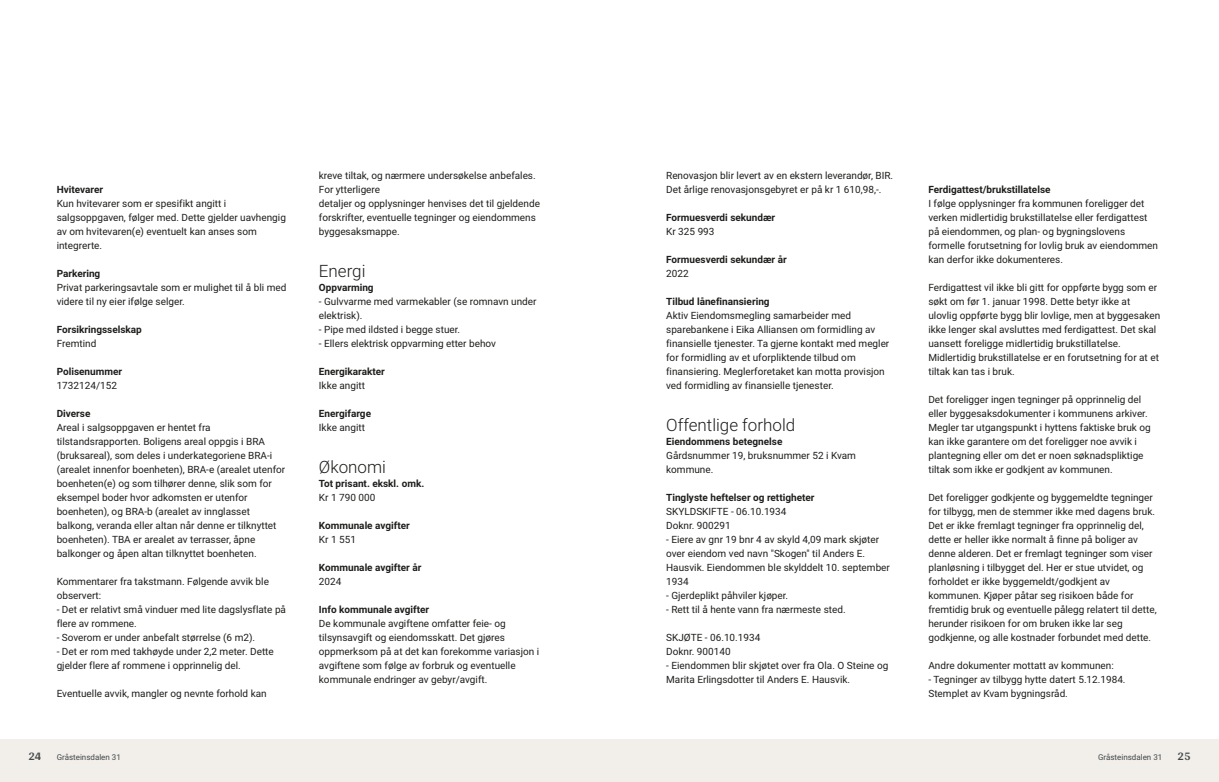
<style>
.page{position:relative;width:1219px;height:782px;background:#fff}
.page>*{position:absolute;margin:0;border:0;box-sizing:border-box;transform-origin:0 0}
.t1{font:300 17px "Roboto Vitec";color:#1d1d1b}
.t2{font:700 12px "Arya";color:#414749}
.t3{font:10px/14px "Roboto Vitec";color:#1d1d1b}
.t4{font:700 10px "Roboto Vitec";color:#1d1d1b}
.t5{font:8px "Roboto Vitec";color:#414749}
</style>
<div class="page">
<div style="left:0;top:739px;width:612px;height:42px;background:#f2eeea"></div>
<div style="left:607px;top:739px;width:612px;height:42px;background:#f2eeea"></div>
<p class="t4" style="left:57px;top:182px;width:48px">Hvitevarer</p>
<p class="t3" style="left:57px;top:195px;width:231px">Kun hvitevarer som er spesifikt angitt i salgsoppgaven, følger med. Dette gjelder uavhengig av om hvitevaren(e) eventuelt kan anses som integrerte.</p>
<p class="t4" style="left:57px;top:266px;width:45px">Parkering</p>
<p class="t3" style="left:57px;top:279px;width:231px">Privat parkeringsavtale som er mulighet til å bli med videre til ny eier ifølge selger.</p>
<p class="t4" style="left:57px;top:322px;width:87px">Forsikringsselskap</p>
<p class="t3" style="left:57px;top:335px;width:41px">Fremtind</p>
<p class="t4" style="left:57px;top:364px;width:67px">Polisenummer</p>
<p class="t3" style="left:57px;top:377px;width:62px">1732124/152</p>
<p class="t4" style="left:57px;top:406px;width:35px">Diverse</p>
<p class="t3" style="left:57px;top:419px;width:230px">Areal i salgsoppgaven er hentet fra tilstandsrapporten. Boligens areal oppgis i BRA (bruksareal), som deles i underkategoriene BRA‑i (arealet innenfor boenheten), BRA‑e (arealet utenfor boenheten(e) og som tilhører denne, slik som for eksempel boder hvor adkomsten er utenfor boenheten), og BRA‑b (arealet av innglasset balkong, veranda eller altan når denne er tilknyttet boenheten). TBA er arealet av terrasser, åpne balkonger og åpen altan tilknyttet boenheten.</p>
<p class="t3" style="left:57px;top:573px;width:231px">Kommentarer fra takstmann. Følgende avvik ble observert:<br>‑ Det er relativt små vinduer med lite dagslysflate på flere av rommene.<br>‑ Soverom er under anbefalt størrelse (6 m2).<br>‑ Det er rom med takhøyde under 2,2 meter. Dette gjelder flere af rommene i opprinnelig del.</p>
<p class="t3" style="left:57px;top:685px;width:212px">Eventuelle avvik, mangler og nevnte forhold kan</p>
<p class="t2" style="left:28px;top:749px;width:15px">24</p>
<p class="t5" style="left:57px;top:751px;width:66px">Gråsteinsdalen 31</p>
<p class="t3" style="left:319px;top:167px;width:223px">kreve tiltak, og nærmere undersøkelse anbefales.<br>For ytterligere<br>detaljer og opplysninger henvises det til gjeldende forskrifter, eventuelle tegninger og eiendommens byggesaksmappe.</p>
<h1 class="t1" style="left:319px;top:258px;width:48px">Energi</h1>
<p class="t4" style="left:319px;top:280px;width:56px">Oppvarming</p>
<p class="t3" style="left:319px;top:293px;width:219px">‑ Gulvvarme med varmekabler (se romnavn under elektrisk).<br>‑ Pipe med ildsted i begge stuer.<br>‑ Ellers elektrisk oppvarming etter behov</p>
<p class="t4" style="left:319px;top:364px;width:67px">Energikarakter</p>
<p class="t3" style="left:319px;top:377px;width:48px">Ikke angitt</p>
<p class="t4" style="left:319px;top:406px;width:54px">Energifarge</p>
<p class="t3" style="left:319px;top:419px;width:48px">Ikke angitt</p>
<h1 class="t1" style="left:319px;top:454px;width:69px">Økonomi</h1>
<p class="t4" style="left:319px;top:476px;width:107px">Tot prisant. ekskl. omk.</p>
<p class="t3" style="left:319px;top:489px;width:58px">Kr 1 790 000</p>
<p class="t4" style="left:319px;top:518px;width:92px">Kommunale avgifter</p>
<p class="t3" style="left:319px;top:531px;width:39px">Kr 1 551</p>
<p class="t4" style="left:319px;top:560px;width:104px">Kommunale avgifter år</p>
<p class="t3" style="left:319px;top:573px;width:24px">2024</p>
<p class="t4" style="left:319px;top:602px;width:112px">Info kommunale avgifter</p>
<p class="t3" style="left:319px;top:615px;width:222px">De kommunale avgiftene omfatter feie‑ og tilsynsavgift og eiendomsskatt. Det gjøres oppmerksom på at det kan forekomme variasjon i avgiftene som følge av forbruk og eventuelle kommunale endringer av gebyr/avgift.</p>
<p class="t3" style="left:666px;top:167px;width:229px">Renovasjon blir levert av en ekstern leverandør, BIR.<br>Det årlige renovasjonsgebyret er på kr 1 610,98,‑.</p>
<p class="t4" style="left:666px;top:210px;width:111px">Formuesverdi sekundær</p>
<p class="t3" style="left:666px;top:223px;width:50px">Kr 325 993</p>
<p class="t4" style="left:666px;top:252px;width:122px">Formuesverdi sekundær år</p>
<p class="t3" style="left:666px;top:265px;width:24px">2022</p>
<p class="t4" style="left:666px;top:294px;width:105px">Tilbud lånefinansiering</p>
<p class="t3" style="left:666px;top:307px;width:225px">Aktiv Eiendomsmegling samarbeider med sparebankene i Eika Alliansen om formidling av finansielle tjenester. Ta gjerne kontakt med megler for formidling av et uforpliktende tilbud om finansiering. Meglerforetaket kan motta provisjon ved formidling av finansielle tjenester.</p>
<h1 class="t1" style="left:666px;top:412px;width:131px">Offentlige forhold</h1>
<p class="t4" style="left:666px;top:434px;width:118px">Eiendommens betegnelse</p>
<p class="t3" style="left:666px;top:447px;width:191px">Gårdsnummer 19, bruksnummer 52 i Kvam kommune.</p>
<p class="t4" style="left:666px;top:490px;width:150px">Tinglyste heftelser og rettigheter</p>
<p class="t3" style="left:666px;top:503px;width:225px">SKYLDSKIFTE ‑ 06.10.1934<br>Doknr. 900291<br>‑ Eiere av gnr 19 bnr 4 av skyld 4,09 mark skjøter over eiendom ved navn "Skogen" til Anders E.<br>Hausvik. Eiendommen ble skylddelt 10. september<br>1934<br>‑ Gjerdeplikt påhviler kjøper.<br>‑ Rett til å hente vann fra nærmeste sted.</p>
<p class="t3" style="left:666px;top:629px;width:224px">SKJØTE ‑ 06.10.1934<br>Doknr. 900140<br>‑ Eiendommen blir skjøtet over fra Ola. O Steine og<br>Marita Erlingsdotter til Anders E. Hausvik.</p>
<p class="t4" style="left:928px;top:182px;width:124px">Ferdigattest/brukstillatelse</p>
<p class="t3" style="left:928px;top:195px;width:231px">I følge opplysninger fra kommunen foreligger det verken midlertidig brukstillatelse eller ferdigattest på eiendommen, og plan‑ og bygningslovens formelle forutsetning for lovlig bruk av eiendommen kan derfor ikke dokumenteres.</p>
<p class="t3" style="left:928px;top:279px;width:233px">Ferdigattest vil ikke bli gitt for oppførte bygg som er søkt om før 1. januar 1998. Dette betyr ikke at ulovlig oppførte bygg blir lovlige, men at byggesaken ikke lenger skal avsluttes med ferdigattest. Det skal uansett foreligge midlertidig brukstillatelse.<br>Midlertidig brukstillatelse er en forutsetning for at et tiltak kan tas i bruk.</p>
<p class="t3" style="left:928px;top:391px;width:224px">Det foreligger ingen tegninger på opprinnelig del eller byggesaksdokumenter i kommunens arkiver.<br>Megler tar utgangspunkt i hyttens faktiske bruk og kan ikke garantere om det foreligger noe avvik i plantegning eller om det er noen søknadspliktige tiltak som ikke er godkjent av kommunen.</p>
<p class="t3" style="left:928px;top:489px;width:230px">Det foreligger godkjente og byggemeldte tegninger for tilbygg, men de stemmer ikke med dagens bruk.<br>Det er ikke fremlagt tegninger fra opprinnelig del, dette er heller ikke normalt å finne på boliger av denne alderen. Det er fremlagt tegninger som viser planløsning i tilbygget del. Her er stue utvidet, og forholdet er ikke byggemeldt/godkjent av kommunen. Kjøper påtar seg risikoen både for fremtidig bruk og eventuelle pålegg relatert til dette, herunder risikoen for om bruken ikke lar seg godkjenne, og alle kostnader forbundet med dette.</p>
<p class="t3" style="left:928px;top:657px;width:199px">Andre dokumenter mottatt av kommunen:<br>‑ Tegninger av tilbygg hytte datert 5.12.1984.<br>Stemplet av Kvam bygningsråd.</p>
<p class="t5" style="left:1098px;top:751px;width:66px">Gråsteinsdalen 31</p>
<p class="t2" style="left:1177px;top:749px;width:15px">25</p>
</div>
